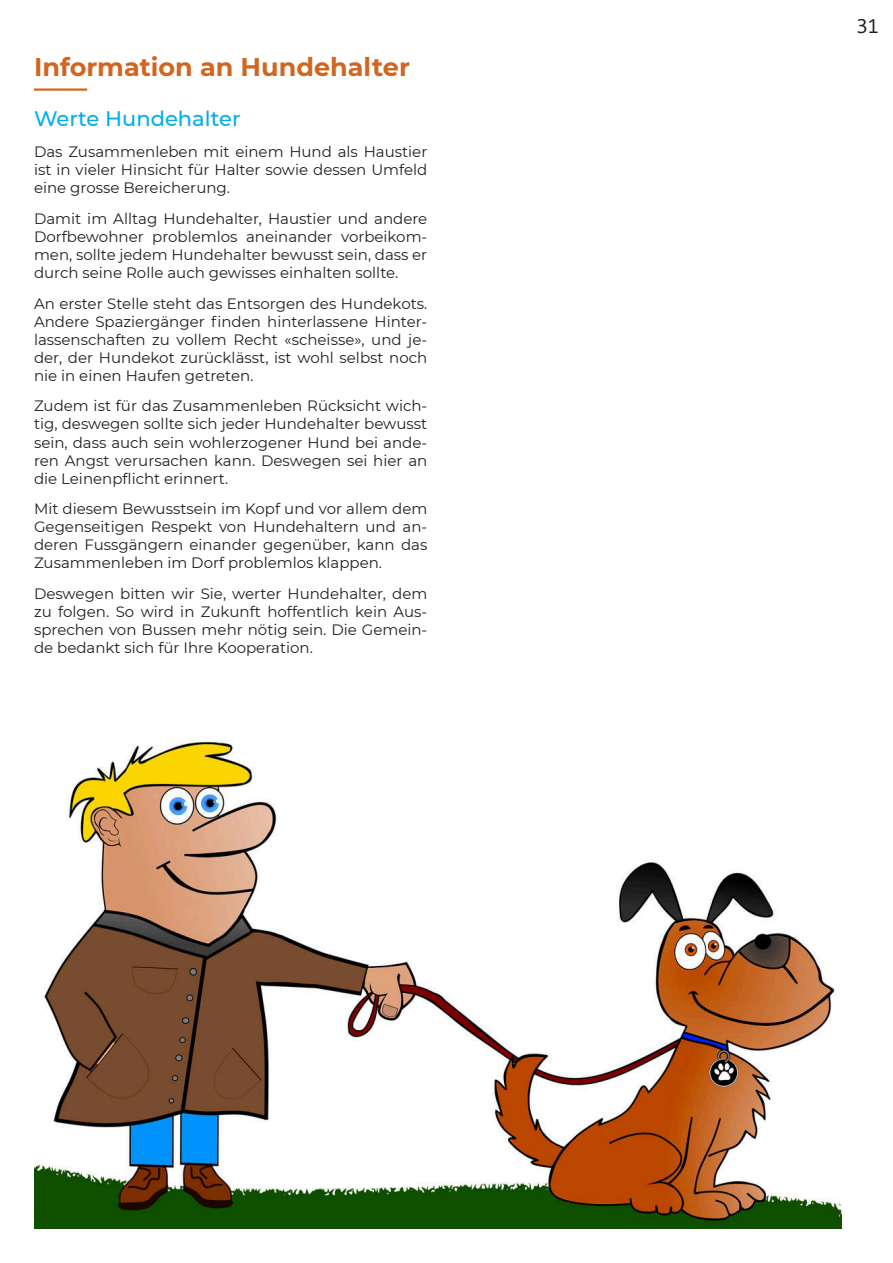
<style>
.page{position:relative;width:893px;height:1263px;background:#fff}
.page>*{position:absolute;margin:0;border:0;box-sizing:border-box;transform-origin:0 0}
.Titel_Num{font:700 25.5px "Montserrat";color:#d06620}
.Untertitel{font:500 21px "Montserrat";color:#00aeef}
.t1{font:18px "Monaco";color:#231f20}
.Fliess{font:15px/18px "Montserrat";color:#231f20;text-align:justify}
</style>
<div class="page">
<hr style="left:34px;top:88px;width:53px;height:3px;background:#d06620">
<img style="left:34px;top:739px;width:808px;height:490px">
<p class="Titel_Num" style="left:34px;top:48px;width:378px">Information an Hundehalter</p>
<p class="Untertitel" style="left:34px;top:104px;width:208px">Werte Hundehalter</p>
<p class="Fliess" style="left:34px;top:142px;width:395px">Das Zusammenleben mit einem Hund als Haustier ist in vieler Hinsicht für Halter sowie dessen Umfeld eine grosse Bereicherung.</p>
<p class="Fliess" style="left:34px;top:209px;width:395px">Damit im Alltag Hundehalter, Haustier und andere Dorfbewohner problemlos aneinander vorbeikom&shy;men, sollte jedem Hundehalter bewusst sein, dass er durch seine Rolle auch gewisses einhalten sollte.</p>
<p class="Fliess" style="left:34px;top:294px;width:395px">An erster Stelle steht das Entsorgen des Hundekots.<br>Andere Spaziergänger finden hinterlassene Hinter&shy;lassenschaften zu vollem Recht «scheisse», und je&shy;der, der Hundekot zurücklässt, ist wohl selbst noch nie in einen Haufen getreten.</p>
<p class="Fliess" style="left:34px;top:397px;width:395px">Zudem ist für das Zusammenleben Rücksicht wich&shy;tig, deswegen sollte sich jeder Hundehalter bewusst sein, dass auch sein wohlerzogener Hund bei ande&shy;ren Angst verursachen kann. Deswegen sei hier an die Leinenpflicht erinnert.</p>
<p class="Fliess" style="left:34px;top:499px;width:395px">Mit diesem Bewusstsein im Kopf und vor allem dem Gegenseitigen Respekt von Hundehaltern und an&shy;deren Fussgängern einander gegenüber, kann das Zusammenleben im Dorf problemlos klappen.</p>
<p class="Fliess" style="left:34px;top:584px;width:395px">Deswegen bitten wir Sie, werter Hundehalter, dem zu folgen. So wird in Zukunft hoffentlich kein Aus&shy;sprechen von Bussen mehr nötig sein. Die Gemein&shy;de bedankt sich für Ihre Kooperation.</p>
<p class="t1" style="left:857px;top:11px;width:23px">31</p>
</div>
